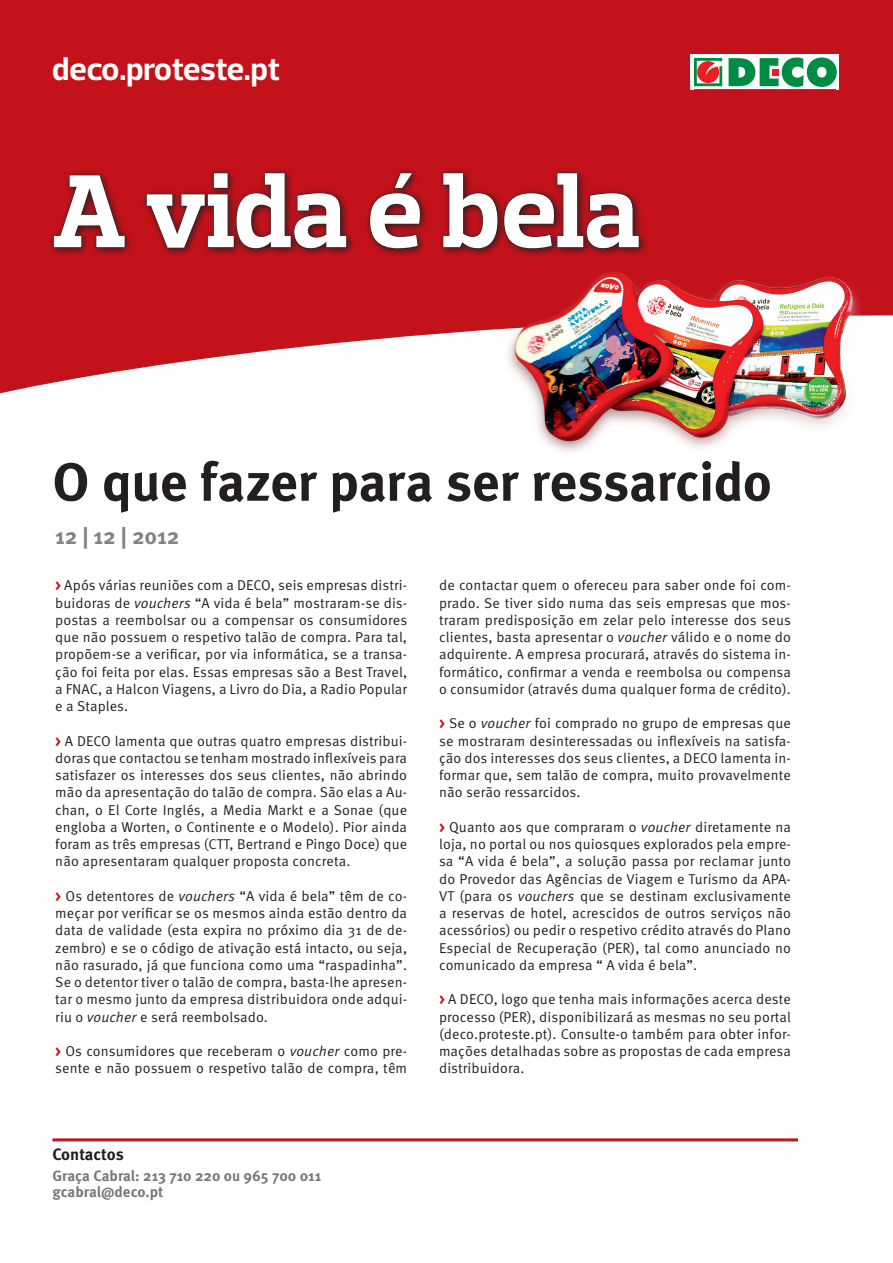
<style>
.page{position:relative;width:893px;height:1263px;background:#fff}
.page>*{position:absolute;margin:0;border:0;box-sizing:border-box;transform-origin:0 0}
.t1{font:700 105.6px "Prelo Slab";letter-spacing:-.01em;color:#fff}
.t2{font:700 54px "Meta OT";letter-spacing:-.015em;color:#231f20}
.t3{font:700 32.55px "Prelo";color:#fff}
.t4{font:700 22.5px "Meta OT";letter-spacing:-.005em;color:#808285}
.t5{font:700 16.5px "Meta OT";letter-spacing:-.005em;color:#231f20}
.t6{font:700 15px "Meta OT";color:#76787b}
.t7{font:14.25px/17.2px "Meta OT";letter-spacing:.01em;color:#231f20;text-align:justify}
.s1{font-weight:700;color:#c4121a}
.s2{font-style:italic}
</style>
<div class="page">
<svg style="left:0;top:0;width:893px;height:393px;fill:#c4121a"></svg>
<hr style="left:52px;top:1138px;width:746px;height:3px;background:#c4121a">
<div style="left:691px;top:54px;width:148px;height:35px;background:#fff"></div>
<svg style="left:729px;top:57px;width:108px;height:30px"></svg>
<svg style="left:694px;top:58px;width:28px;height:28px"></svg>
<svg style="left:47px;top:167px;width:436px;height:91px;fill:#c4121a"></svg>
<svg style="left:54px;top:175px;width:71px;height:73px"></svg>
<svg style="left:146px;top:173px;width:201px;height:76px"></svg>
<svg style="left:370px;top:173px;width:51px;height:76px"></svg>
<svg style="left:443px;top:173px;width:40px;height:76px"></svg>
<img style="left:483px;top:149px;width:410px;height:303px">
<p class="t3" style="left:52px;top:50px;width:230px">deco.proteste.pt</p>
<p class="t1" style="left:52px;top:147px;width:589px">A vida é bela</p>
<p class="t2" style="left:52px;top:448px;width:721px">O que fazer para ser ressarcido</p>
<p class="t4" style="left:55px;top:522px;width:126px">12 | 12 | 2012</p>
<p class="t7" style="left:55px;top:577px;width:354px"><span class="s1">&gt;</span> Após várias reuniões com a DECO, seis empresas distri&shy;buidoras de <span class="s2">vouchers</span> “A vida é bela” mostraram-se dis&shy;postas a reembolsar ou a compensar os consumidores que não possuem o respetivo talão de compra. Para tal, propõem-se a verificar, por via informática, se a transa&shy;ção foi feita por elas. Essas empresas são a Best Travel, a FNAC, a Halcon Viagens, a Livro do Dia, a Radio Popular e a Staples.</p>
<p class="t7" style="left:55px;top:732px;width:353px"><span class="s1">&gt;</span> A DECO lamenta que outras quatro empresas distribui&shy;doras que contactou se tenham mostrado inflexíveis para satisfazer os interesses dos seus clientes, não abrindo mão da apresentação do talão de compra. São elas a Au&shy;chan, o El Corte Inglés, a Media Markt e a Sonae (que engloba a Worten, o Continente e o Modelo). Pior ainda foram as três empresas (CTT, Bertrand e Pingo Doce) que não apresentaram qualquer proposta concreta.</p>
<p class="t7" style="left:55px;top:888px;width:353px"><span class="s1">&gt;</span> Os detentores de <span class="s2">vouchers</span> “A vida é bela” têm de co&shy;meçar por verificar se os mesmos ainda estão dentro da data de validade (esta expira no próximo dia 31 de de&shy;zembro) e se o código de ativação está intacto, ou seja, não rasurado, já que funciona como uma “raspadinha”.<br>Se o detentor tiver o talão de compra, basta-lhe apresen&shy;tar o mesmo junto da empresa distribuidora onde adqui&shy;riu o <span class="s2">voucher</span> e será reembolsado.</p>
<p class="t7" style="left:55px;top:1043px;width:353px"><span class="s1">&gt;</span> Os consumidores que receberam o <span class="s2">voucher</span> como pre&shy;sente e não possuem o respetivo talão de compra, têm</p>
<p class="t5" style="left:52px;top:1144px;width:73px">Contactos</p>
<p class="t6" style="left:52px;top:1166px;width:270px">Graça Cabral: 213 710 220 ou 965 700 011</p>
<p class="t6" style="left:52px;top:1183px;width:113px">gcabral@deco.pt</p>
<p class="t7" style="left:439px;top:577px;width:354px">de contactar quem o ofereceu para saber onde foi com&shy;prado. Se tiver sido numa das seis empresas que mos&shy;traram predisposição em zelar pelo interesse dos seus clientes, basta apresentar o <span class="s2">voucher</span> válido e o nome do adquirente. A empresa procurará, através do sistema in&shy;formático, confirmar a venda e reembolsa ou compensa o consumidor (através duma qualquer forma de crédito).</p>
<p class="t7" style="left:439px;top:715px;width:353px"><span class="s1">&gt;</span> Se o <span class="s2">voucher</span> foi comprado no grupo de empresas que se mostraram desinteressadas ou inflexíveis na satisfa&shy;ção dos interesses dos seus clientes, a DECO lamenta in&shy;formar que, sem talão de compra, muito provavelmente não serão ressarcidos.</p>
<p class="t7" style="left:439px;top:819px;width:353px"><span class="s1">&gt;</span> Quanto aos que compraram o <span class="s2">voucher</span> diretamente na loja, no portal ou nos quiosques explorados pela empre&shy;sa “A vida é bela”, a solução passa por reclamar junto do Provedor das Agências de Viagem e Turismo da APA-VT (para os <span class="s2">vouchers</span> que se destinam exclusivamente a reservas de hotel, acrescidos de outros serviços não acessórios) ou pedir o respetivo crédito através do Plano Especial de Recuperação (PER), tal como anunciado no comunicado da empresa “ A vida é bela”.</p>
<p class="t7" style="left:439px;top:991px;width:353px"><span class="s1">&gt;</span> A DECO, logo que tenha mais informações acerca deste processo (PER), disponibilizará as mesmas no seu portal (deco.proteste.pt). Consulte-o também para obter infor&shy;mações detalhadas sobre as propostas de cada empresa distribuidora.</p>
</div>
